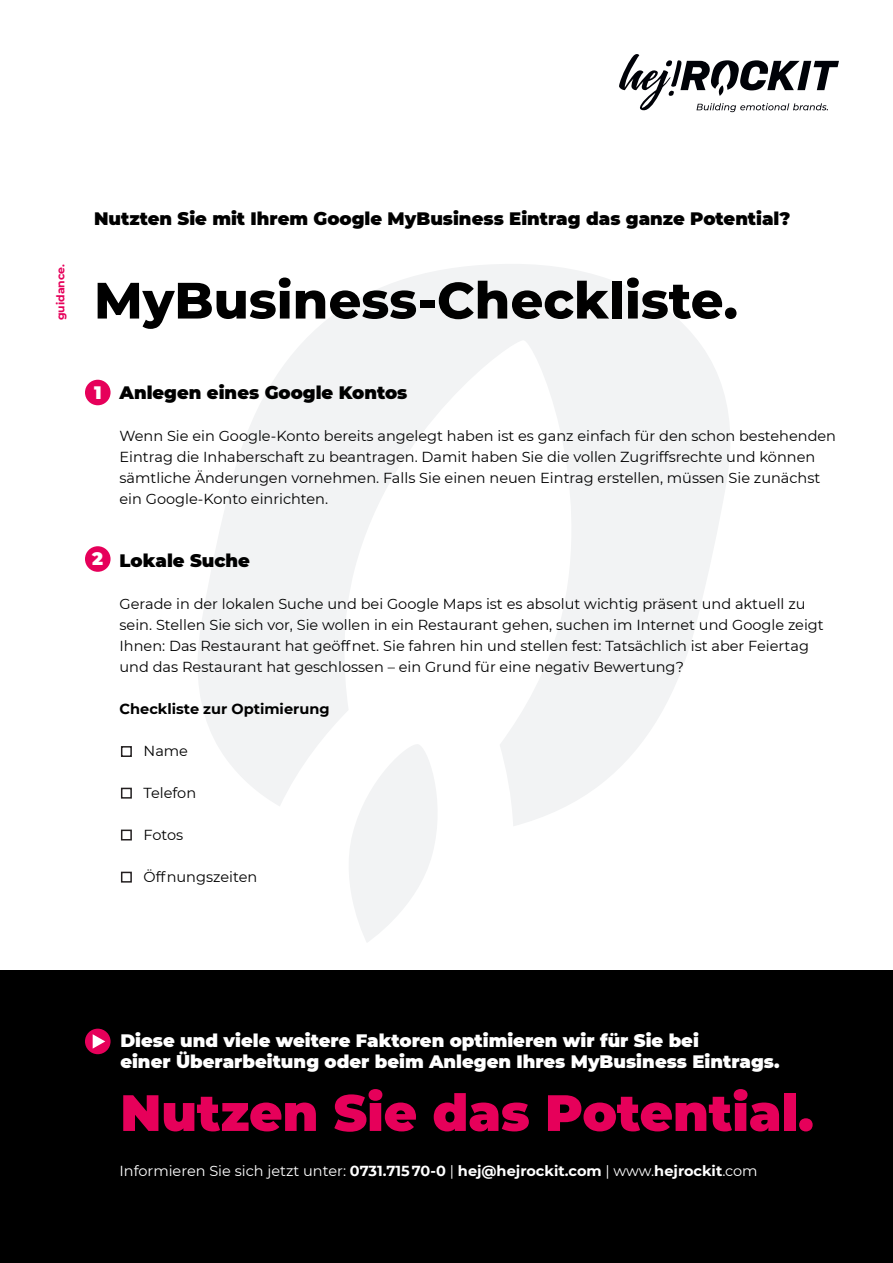
<style>
.page{position:relative;width:893px;height:1263px;background:#fff}
.page>*{position:absolute;margin:0;border:0;box-sizing:border-box;transform-origin:0 0}
.t1{font:800 51px "Montserrat";color:#000}
.t2{font:900 51px "Montserrat";color:#e6005a}
.t3{font:900 18px/21px "Montserrat";color:#fff}
.t4{font:900 18px "Montserrat";color:#000}
.t5{font:14.55px/21px "Montserrat";color:#000}
.t6{font:14.55px "Montserrat";color:#fff}
.t7{font:700 14.55px "Montserrat";color:#000}
.t8{font:700 10.95px "Montserrat";color:#e6005a}
.s1{font-weight:700}
</style>
<div class="page">
<div style="left:85px;top:546px;width:26px;height:26px;background:#e6005a;border-radius:50%"></div>
<div style="left:85px;top:380px;width:26px;height:25px;background:#e6005a;border-radius:50%"></div>
<div style="left:0;top:970px;width:893px;height:293px;background:#000"></div>
<svg style="left:198px;top:264px;width:532px;height:562px;fill:#f2f3f4"></svg>
<svg style="left:338px;top:742px;width:109px;height:200px"></svg>
<svg style="left:619px;top:54px;width:220px;height:58px"></svg>
<div style="left:121px;top:746px;width:11px;height:11px;border:2px solid #231f20"></div>
<div style="left:121px;top:788px;width:11px;height:11px;border:2px solid #231f20"></div>
<div style="left:121px;top:829px;width:11px;height:11px;border:2px solid #231f20"></div>
<div style="left:121px;top:872px;width:11px;height:10px;border:2px solid #231f20"></div>
<div style="left:85px;top:1029px;width:26px;height:25px;background:#e6005a;border-radius:50%"></div>
<svg style="left:93px;top:1034px;width:12px;height:14px"></svg>
<p class="t8" style="left:53px;top:320px;width:58px;rotate:-90deg">guidance.</p>
<p class="t4" style="left:94px;top:205px;width:698px">Nutzten Sie mit Ihrem Google MyBusiness Eintrag das ganze Potential?</p>
<h1 class="t1" style="left:94px;top:263px;width:645px">MyBusiness-Checkliste.</h1>
<p class="t3" style="left:94px;top:381px;width:9px">1</p>
<p class="t4" style="left:120px;top:379px;width:289px">Anlegen eines Google Kontos</p>
<p class="t5" style="left:120px;top:424px;width:718px">Wenn Sie ein Google-Konto bereits angelegt haben ist es ganz einfach für den schon bestehenden Eintrag die Inhaberschaft zu beantragen. Damit haben Sie die vollen Zugriffsrechte und können sämtliche Änderungen vornehmen. Falls Sie einen neuen Eintrag erstellen, müssen Sie zunächst ein Google-Konto einrichten.</p>
<p class="t3" style="left:92px;top:546px;width:12px">2</p>
<p class="t4" style="left:120px;top:547px;width:132px">Lokale Suche</p>
<p class="t5" style="left:120px;top:592px;width:706px">Gerade in der lokalen Suche und bei Google Maps ist es absolut wichtig präsent und aktuell zu sein. Stellen Sie sich vor, Sie wollen in ein Restaurant gehen, suchen im Internet und Google zeigt Ihnen: Das Restaurant hat geöffnet. Sie fahren hin und stellen fest: Tatsächlich ist aber Feiertag und das Restaurant hat geschlossen – ein Grund für eine negativ Bewertung?</p>
<p class="t7" style="left:120px;top:698px;width:212px">Checkliste zur Optimierung</p>
<p class="t5" style="left:144px;top:740px;width:46px">Name</p>
<p class="t5" style="left:144px;top:782px;width:54px">Telefon</p>
<p class="t5" style="left:144px;top:824px;width:41px">Fotos</p>
<p class="t5" style="left:144px;top:866px;width:115px">Öffnungszeiten</p>
<p class="t3" style="left:120px;top:1029px;width:661px">Diese und viele weitere Faktoren optimieren wir für Sie bei<br>einer Überarbeitung oder beim Anlegen Ihres MyBusiness Eintrags.</p>
<h1 class="t2" style="left:120px;top:1074px;width:695px">Nutzen Sie das Potential.</h1>
<p class="t6" style="left:120px;top:1161px;width:640px">Informieren Sie sich jetzt unter: <span class="s1">0731.715 70-0</span> | <span class="s1">hej@hejrockit.com</span> | www.<span class="s1">hejrockit</span>.com</p>
</div>
